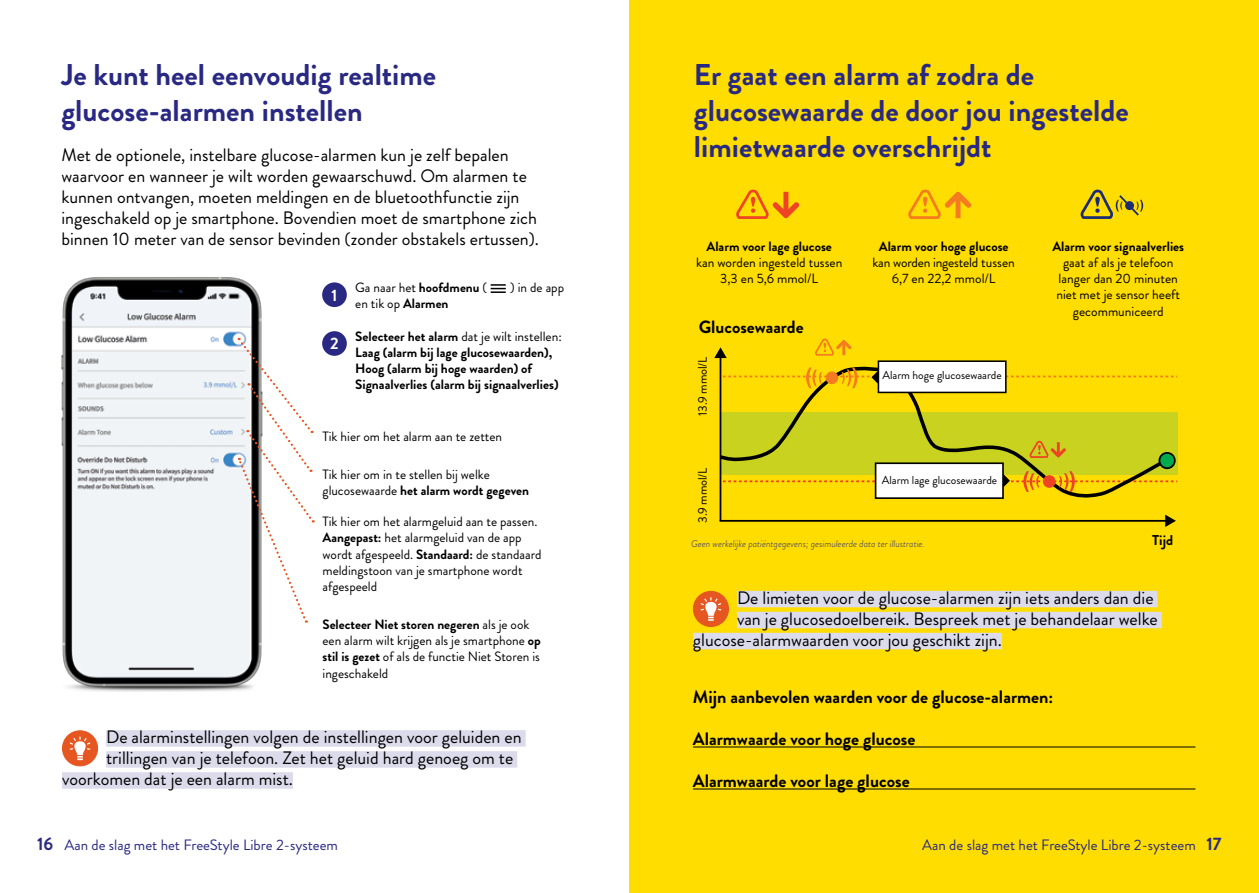
<style>
.page{position:relative;width:1259px;height:893px;background:#fff}
.page>*{position:absolute;margin:0;border:0;box-sizing:border-box;transform-origin:0 0}
.t1{font:700 30px/36px "Brandon Grotesque";color:#292983}
.t2{font:18px/21px "Brandon Grotesque";color:#000}
.t3{font:700 18px "Brandon Grotesque";color:#000}
.t4{font:700 17.7px "Brandon Grotesque";color:#000}
.t5{font:700 16.5px "Brandon Grotesque";color:#fff}
.t6{font:15px "Brandon Grotesque";color:#292983}
.t7{font:700 14.25px "Brandon Grotesque";color:#000}
.t8{font:13.5px/16.2px "Brandon Grotesque";color:#000}
.t9{font:700 13.5px/16.2px "Brandon Grotesque";color:#000}
.t10{font:12.75px "Brandon Grotesque";letter-spacing:-.01em;color:#000}
.t11{font:12.45px "Brandon Grotesque";letter-spacing:-.01em;color:#000}
.t12{font:11.55px "Brandon Grotesque";color:#000}
.t13{font:italic 300 9.75px "Brandon Grotesque";color:#292983}
.s1{font-weight:700}
.s2{font-weight:400}
.s3{font-weight:700;font-size:18px}
</style>
<div class="page">
<div style="left:629px;top:0;width:630px;height:893px;background:#fd0"></div>
<img style="left:61px;top:277px;width:201px;height:415px">
<svg style="left:237px;top:338px;width:77px;height:285px"></svg>
<div style="left:106px;top:730px;width:419px;height:17px;background:#dcdbeb"></div>
<div style="left:106px;top:751px;width:411px;height:17px;background:#dcdbeb"></div>
<div style="left:62px;top:772px;width:231px;height:17px;background:#dcdbeb"></div>
<div style="left:62px;top:731px;width:36px;height:35px;background:#e65621;border-radius:50%"></div>
<div style="left:62px;top:730px;width:36px;height:36px;border:1px solid #e65621;border-radius:50%"></div>
<svg style="left:70px;top:736px;width:20px;height:24px"></svg>
<svg style="left:490px;top:284px;width:16px;height:9px"></svg>
<div style="left:322px;top:282px;width:25px;height:25px;background:#292983;border-radius:50%"></div>
<div style="left:322px;top:331px;width:25px;height:25px;background:#292983;border-radius:50%"></div>
<div style="left:720px;top:412px;width:457px;height:63px;background:#c8d21f"></div>
<hr style="left:719px;top:520px;width:448px;height:2px;background:#000">
<svg style="left:1165px;top:515px;width:11px;height:12px"></svg>
<svg style="left:721px;top:363px;width:443px;height:136px"></svg>
<div style="left:875px;top:463px;width:128px;height:35px;background:#fff"></div>
<div style="left:875px;top:462px;width:129px;height:37px;border:2px solid #000"></div>
<div style="left:878px;top:361px;width:128px;height:31px;background:#fff"></div>
<div style="left:877px;top:360px;width:129px;height:33px;border:2px solid #000"></div>
<svg style="left:723px;top:367px;width:454px;height:21px"></svg>
<hr style="left:719px;top:356px;width:2px;height:165px;background:#000">
<svg style="left:714px;top:347px;width:12px;height:11px"></svg>
<svg style="left:815px;top:339px;width:36px;height:17px"></svg>
<svg style="left:1029px;top:441px;width:37px;height:19px"></svg>
<svg style="left:723px;top:471px;width:454px;height:21px"></svg>
<div style="left:1159px;top:453px;width:15px;height:15px;background:#00aa4f;border-radius:50%"></div>
<div style="left:1158px;top:452px;width:17px;height:17px;border:2px solid #000;border-radius:50%"></div>
<svg style="left:908px;top:190px;width:63px;height:29px"></svg>
<svg style="left:736px;top:190px;width:63px;height:29px"></svg>
<svg style="left:1080px;top:190px;width:63px;height:29px"></svg>
<div style="left:737px;top:591px;width:420px;height:16px;background:#dcdbeb"></div>
<div style="left:737px;top:612px;width:424px;height:16px;background:#dcdbeb"></div>
<div style="left:693px;top:633px;width:309px;height:16px;background:#dcdbeb"></div>
<div style="left:693px;top:591px;width:35px;height:35px;background:#e65621;border-radius:50%"></div>
<div style="left:693px;top:591px;width:36px;height:36px;border:1px solid #e65621;border-radius:50%"></div>
<svg style="left:700px;top:597px;width:21px;height:24px"></svg>
<hr style="left:693px;top:747px;width:502px;height:1px;background:#000">
<hr style="left:693px;top:789px;width:502px;height:1px;background:#000">
<h1 class="t1" style="left:61px;top:57px;width:376px">Je kunt heel eenvoudig realtime glucose-alarmen instellen</h1>
<p class="t2" style="left:61px;top:145px;width:479px">Met de optionele, instelbare glucose-alarmen kun je zelf bepalen waarvoor en wanneer je wilt worden gewaarschuwd. Om alarmen te kunnen ontvangen, moeten meldingen en de bluetoothfunctie zijn ingeschakeld op je smartphone. Bovendien moet de smartphone zich binnen 10 meter van de sensor bevinden (zonder obstakels ertussen).</p>
<p class="t5" style="left:331px;top:283px;width:7px">1</p>
<p class="t5" style="left:330px;top:332px;width:10px">2</p>
<p class="t8" style="left:355px;top:279px;width:133px">Ga naar het <span class="s1">hoofdmenu</span> (</p>
<p class="t8" style="left:510px;top:279px;width:55px">) in de app</p>
<p class="t8" style="left:355px;top:296px;width:95px">en tik op <span class="s1">Alarmen</span></p>
<p class="t9" style="left:355px;top:328px;width:208px">Selecteer het alarm <span class="s2">dat je wilt instellen:<br></span>Laag (alarm bij lage glucosewaarden), Hoog (alarm bij hoge waarden) of Signaalverlies (alarm bij signaalverlies)</p>
<p class="t8" style="left:322px;top:429px;width:181px">Tik hier om het alarm aan te zetten</p>
<p class="t8" style="left:322px;top:466px;width:208px">Tik hier om in te stellen bij welke glucosewaarde <span class="s1">het alarm wordt gegeven</span></p>
<p class="t8" style="left:322px;top:514px;width:221px">Tik hier om het alarmgeluid aan te passen.<br><span class="s1">Aangepast:</span> het alarmgeluid van de app wordt afgespeeld. <span class="s1">Standaard:</span> de standaard meldingstoon van je smartphone wordt afgespeeld</p>
<p class="t8" style="left:322px;top:616px;width:220px"><span class="s1">Selecteer Niet storen negeren</span> als je ook een alarm wilt krijgen als je smartphone <span class="s1">op stil is gezet</span> of als de functie Niet Storen is ingeschakeld</p>
<p class="t2" style="left:106px;top:726px;width:417px">De alarminstellingen volgen de instellingen voor geluiden en</p>
<p class="t2" style="left:106px;top:747px;width:409px">trillingen van je telefoon. Zet het geluid hard genoeg om te</p>
<p class="t2" style="left:62px;top:768px;width:232px">voorkomen dat je een alarm mist.</p>
<h1 class="t1" style="left:694px;top:57px;width:436px">Er gaat een alarm af zodra de glucosewaarde de door jou ingestelde limietwaarde overschrijdt</h1>
<p class="t9" style="left:706px;top:238px;width:127px">Alarm voor lage glucose</p>
<p class="t8" style="left:696px;top:254px;width:148px;text-align:center">kan worden ingesteld tussen<br>3,3 en 5,6 mmol/L</p>
<p class="t4" style="left:699px;top:315px;width:106px">Glucosewaarde</p>
<p class="t11" style="left:694px;top:416px;width:61px;rotate:-90deg">13.9 mmol/L</p>
<p class="t10" style="left:689px;top:445px;width:62px;rotate:-90deg">13.9 mmol/L</p>
<p class="t9" style="left:879px;top:238px;width:131px">Alarm voor hoge glucose</p>
<p class="t8" style="left:872px;top:254px;width:144px;text-align:center">kan worden ingesteld tussen<br>6,7 en 22,2 mmol/L</p>
<p class="t12" style="left:882px;top:367px;width:121px">Alarm hoge glucosewaarde</p>
<p class="t11" style="left:694px;top:523px;width:57px;rotate:-90deg">3.9 mmol/L</p>
<p class="t12" style="left:881px;top:472px;width:117px">Alarm lage glucosewaarde</p>
<p class="t10" style="left:689px;top:554px;width:58px;rotate:-90deg">3.9 mmol/L</p>
<p class="t13" style="left:691px;top:537px;width:235px">Geen werkelijke patiëntgegevens; gesimuleerde data ter illustratie.</p>
<p class="t9" style="left:1052px;top:238px;width:133px">Alarm voor signaalverlies</p>
<p class="t8" style="left:1056px;top:254px;width:125px;text-align:center">gaat af als je telefoon langer dan 20 minuten niet met je sensor heeft gecommuniceerd</p>
<p class="t7" style="left:1152px;top:530px;width:22px">Tijd</p>
<p class="t2" style="left:737px;top:587px;width:418px">De limieten voor de glucose-alarmen zijn iets anders dan die</p>
<p class="t2" style="left:737px;top:608px;width:422px">van je glucosedoelbereik. Bespreek met je behandelaar welke</p>
<p class="t2" style="left:693px;top:629px;width:310px">glucose-alarmwaarden voor jou geschikt zijn.</p>
<p class="t3" style="left:693px;top:684px;width:362px">Mijn aanbevolen waarden voor de glucose-alarmen:</p>
<p class="t3" style="left:693px;top:726px;width:224px">Alarmwaarde voor hoge glucose</p>
<p class="t3" style="left:693px;top:768px;width:218px">Alarmwaarde voor lage glucose</p>
<p class="t6" style="left:37px;top:835px;width:302px"><span class="s3">16</span> Aan de slag met het FreeStyle Libre 2-systeem</p>
<p class="t6" style="left:922px;top:835px;width:301px">Aan de slag met het FreeStyle Libre 2-systeem <span class="s3">17</span></p>
</div>
